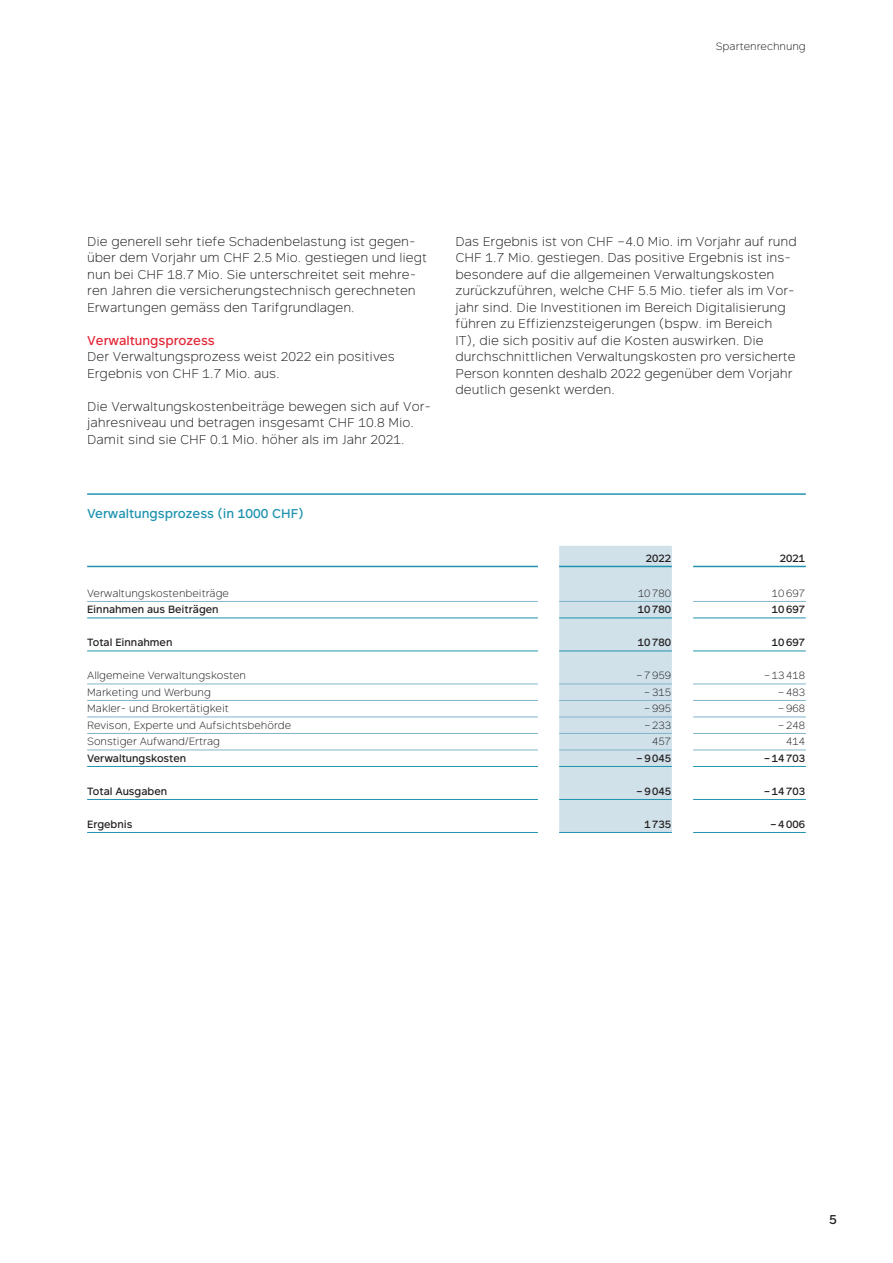
<style>
.page{position:relative;width:893px;height:1263px;background:#fff}
.page>*{position:absolute;margin:0;border:0;box-sizing:border-box;transform-origin:0 0}
.t1{font:300 12.75px/16.5px "Rutan";color:#231f20}
.t2{font:500 12.75px "Rutan";color:#1f93af}
.t3{font:500 12.75px "Rutan";color:#e32938}
.t4{font:500 12.75px "Rutan";color:#231f20}
.t5{font:300 10.5px "Rutan";color:#231f20}
.t6{font:500 10.5px "Rutan";color:#231f20}
</style>
<div class="page">
<hr style="left:87px;top:493px;width:719px;height:2px;background:#1f93af">
<div style="left:559px;top:546px;width:113px;height:286px;background:#d0e1ea"></div>
<hr style="left:87px;top:617px;width:451px;height:1px;background:#1f93af">
<hr style="left:559px;top:617px;width:113px;height:1px;background:#1f93af">
<hr style="left:693px;top:617px;width:113px;height:1px;background:#1f93af">
<hr style="left:87px;top:650px;width:451px;height:1px;background:#1f93af">
<hr style="left:559px;top:650px;width:113px;height:1px;background:#1f93af">
<hr style="left:693px;top:650px;width:113px;height:1px;background:#1f93af">
<hr style="left:87px;top:766px;width:451px;height:1px;background:#1f93af">
<hr style="left:559px;top:766px;width:113px;height:1px;background:#1f93af">
<hr style="left:693px;top:766px;width:113px;height:1px;background:#1f93af">
<hr style="left:87px;top:601px;width:451px;height:1px;background:#81b5ca">
<hr style="left:87px;top:683px;width:451px;height:1px;background:#81b5ca">
<hr style="left:87px;top:700px;width:451px;height:1px;background:#81b5ca">
<hr style="left:87px;top:716px;width:451px;height:1px;background:#81b5ca">
<hr style="left:87px;top:733px;width:451px;height:1px;background:#81b5ca">
<hr style="left:87px;top:749px;width:451px;height:1px;background:#81b5ca">
<hr style="left:559px;top:601px;width:113px;height:1px;background:#81b5ca">
<hr style="left:693px;top:601px;width:113px;height:1px;background:#81b5ca">
<hr style="left:559px;top:683px;width:113px;height:1px;background:#81b5ca">
<hr style="left:693px;top:683px;width:113px;height:1px;background:#81b5ca">
<hr style="left:559px;top:700px;width:113px;height:1px;background:#81b5ca">
<hr style="left:693px;top:700px;width:113px;height:1px;background:#81b5ca">
<hr style="left:559px;top:716px;width:113px;height:1px;background:#81b5ca">
<hr style="left:693px;top:716px;width:113px;height:1px;background:#81b5ca">
<hr style="left:559px;top:733px;width:113px;height:1px;background:#81b5ca">
<hr style="left:693px;top:733px;width:113px;height:1px;background:#81b5ca">
<hr style="left:559px;top:749px;width:113px;height:1px;background:#81b5ca">
<hr style="left:693px;top:749px;width:113px;height:1px;background:#81b5ca">
<hr style="left:87px;top:799px;width:451px;height:1px;background:#1f93af">
<hr style="left:559px;top:799px;width:113px;height:1px;background:#1f93af">
<hr style="left:693px;top:799px;width:113px;height:1px;background:#1f93af">
<hr style="left:87px;top:832px;width:451px;height:1px;background:#1f93af">
<hr style="left:559px;top:832px;width:113px;height:1px;background:#1f93af">
<hr style="left:693px;top:832px;width:113px;height:1px;background:#1f93af">
<hr style="left:87px;top:566px;width:451px;height:1px;background:#1f93af">
<hr style="left:559px;top:566px;width:113px;height:1px;background:#1f93af">
<hr style="left:693px;top:566px;width:113px;height:1px;background:#1f93af">
<p class="t5" style="left:716px;top:38px;width:91px">Spartenrechnung</p>
<p class="t1" style="left:87px;top:232px;width:341px">Die generell sehr tiefe Schadenbelastung ist gegen&shy;über dem Vorjahr um CHF 2.5 Mio. gestiegen und liegt nun bei CHF 18.7 Mio. Sie unterschreitet seit mehre&shy;ren Jahren die versicherungstechnisch gerechneten Erwartungen gemäss den Tarifgrundlagen.</p>
<p class="t3" style="left:87px;top:330px;width:129px">Verwaltungsprozess</p>
<p class="t1" style="left:87px;top:348px;width:309px">Der Verwaltungsprozess weist 2022 ein positives<br>Ergebnis von CHF 1.7 Mio. aus.</p>
<p class="t1" style="left:87px;top:397px;width:345px">Die Verwaltungskostenbeiträge bewegen sich auf Vor&shy;jahresniveau und betragen insgesamt CHF 10.8 Mio.<br>Damit sind sie CHF 0.1 Mio. höher als im Jahr 2021.</p>
<p class="t2" style="left:87px;top:503px;width:218px">Verwaltungsprozess (in 1000 CHF)</p>
<p class="t1" style="left:455px;top:232px;width:343px">Das Ergebnis ist von CHF –4.0 Mio. im Vorjahr auf rund CHF 1.7 Mio. gestiegen. Das positive Ergebnis ist ins&shy;besondere auf die allgemeinen Verwaltungskosten zurückzuführen, welche CHF 5.5 Mio. tiefer als im Vor&shy;jahr sind. Die Investitionen im Bereich Digitalisierung führen zu Effizienzsteigerungen (bspw. im Bereich<br>IT), die sich positiv auf die Kosten auswirken. Die durchschnittlichen Verwaltungskosten pro versicherte Person konnten deshalb 2022 gegenüber dem Vorjahr deutlich gesenkt werden.</p>
<p class="t6" style="left:646px;top:550px;width:27px">2022</p>
<p class="t6" style="left:780px;top:550px;width:27px">2021</p>
<p class="t5" style="left:87px;top:585px;width:143px">Verwaltungskostenbeiträge</p>
<p class="t5" style="left:638px;top:585px;width:35px">10 780</p>
<p class="t5" style="left:772px;top:585px;width:35px">10 697</p>
<p class="t6" style="left:87px;top:601px;width:133px">Einnahmen aus Beiträgen</p>
<p class="t6" style="left:638px;top:601px;width:35px">10 780</p>
<p class="t6" style="left:772px;top:601px;width:35px">10 697</p>
<p class="t6" style="left:87px;top:634px;width:87px">Total Einnahmen</p>
<p class="t6" style="left:638px;top:634px;width:35px">10 780</p>
<p class="t6" style="left:772px;top:634px;width:35px">10 697</p>
<p class="t5" style="left:87px;top:667px;width:160px">Allgemeine Verwaltungskosten</p>
<p class="t5" style="left:636px;top:667px;width:36px">– 7 959</p>
<p class="t5" style="left:764px;top:667px;width:43px">– 13 418</p>
<p class="t5" style="left:87px;top:684px;width:125px">Marketing und Werbung</p>
<p class="t5" style="left:644px;top:684px;width:29px">– 315</p>
<p class="t5" style="left:778px;top:684px;width:29px">– 483</p>
<p class="t5" style="left:87px;top:700px;width:143px">Makler- und Brokertätigkeit</p>
<p class="t5" style="left:644px;top:700px;width:29px">– 995</p>
<p class="t5" style="left:778px;top:700px;width:29px">– 968</p>
<p class="t5" style="left:87px;top:717px;width:206px">Revison, Experte und Aufsichtsbehörde</p>
<p class="t5" style="left:644px;top:717px;width:29px">– 233</p>
<p class="t5" style="left:778px;top:717px;width:29px">– 248</p>
<p class="t5" style="left:87px;top:733px;width:134px">Sonstiger Aufwand/Ertrag</p>
<p class="t5" style="left:652px;top:733px;width:20px">457</p>
<p class="t5" style="left:786px;top:733px;width:20px">414</p>
<p class="t6" style="left:87px;top:750px;width:101px">Verwaltungskosten</p>
<p class="t6" style="left:636px;top:750px;width:36px">– 9 045</p>
<p class="t6" style="left:764px;top:750px;width:43px">– 14 703</p>
<p class="t6" style="left:87px;top:782px;width:81px">Total Ausgaben</p>
<p class="t6" style="left:636px;top:782px;width:36px">– 9 045</p>
<p class="t6" style="left:764px;top:782px;width:43px">– 14 703</p>
<p class="t6" style="left:87px;top:815px;width:47px">Ergebnis</p>
<p class="t6" style="left:644px;top:815px;width:28px">1 735</p>
<p class="t6" style="left:770px;top:815px;width:36px">– 4 006</p>
<p class="t4" style="left:829px;top:1209px;width:9px">5</p>
</div>
